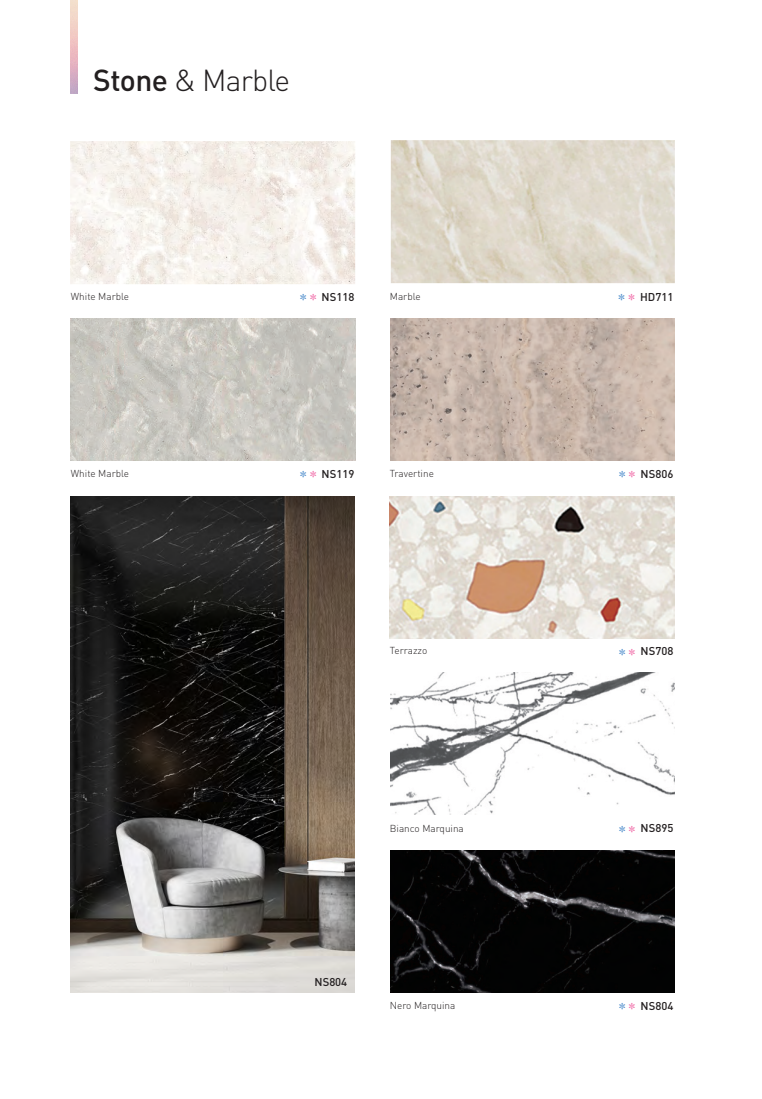
<style>
.page{position:relative;width:762px;height:1099px;background:#fff}
.page>*{position:absolute;margin:0;border:0;box-sizing:border-box;transform-origin:0 0}
.t1{font:300 30px "DIN";letter-spacing:-.03em;color:#231f20}
.t2{font:500 11.25px "DIN";color:#231f20}
.t3{font:300 10px "DIN";color:#231f20}
.s1{font-weight:500}
.s2{font-family:"YDVY Mj O11";font-weight:400;font-size:16.25px;color:#5592ce}
.s3{font-family:"YDVY Mj O11";font-weight:400;font-size:16.25px;color:#f171ab}
</style>
<div class="page">
<img style="left:71px;top:496px;width:283px;height:496px">
<img style="left:71px;top:318px;width:284px;height:143px">
<img style="left:390px;top:318px;width:284px;height:143px">
<img style="left:390px;top:672px;width:284px;height:142px">
<img style="left:391px;top:850px;width:283px;height:142px">
<img style="left:389px;top:496px;width:285px;height:142px">
<img style="left:71px;top:141px;width:284px;height:143px">
<img style="left:391px;top:140px;width:283px;height:143px">
<h1 class="t1" style="left:93px;top:62px;width:198px"><span class="s1">Stone</span> &amp; Marble</h1>
<p class="t3" style="left:71px;top:290px;width:60px">White Marble</p>
<p class="t3" style="left:71px;top:467px;width:60px">White Marble</p>
<p class="t2" style="left:299px;top:289px;width:56px"><span class="s2">*</span> <span class="s3">*</span> NS118</p>
<p class="t3" style="left:390px;top:290px;width:32px">Marble</p>
<p class="t2" style="left:618px;top:289px;width:57px"><span class="s2">*</span> <span class="s3">*</span> HD711</p>
<p class="t2" style="left:299px;top:466px;width:56px"><span class="s2">*</span> <span class="s3">*</span> NS119</p>
<p class="t3" style="left:390px;top:467px;width:46px">Travertine</p>
<p class="t2" style="left:618px;top:466px;width:56px"><span class="s2">*</span> <span class="s3">*</span> NS806</p>
<p class="t3" style="left:390px;top:644px;width:39px">Terrazzo</p>
<p class="t2" style="left:618px;top:644px;width:56px"><span class="s2">*</span> <span class="s3">*</span> NS708</p>
<p class="t3" style="left:390px;top:822px;width:76px">Bianco Marquina</p>
<p class="t2" style="left:314px;top:974px;width:34px">NS804</p>
<p class="t3" style="left:390px;top:999px;width:67px">Nero Marquina</p>
<p class="t2" style="left:618px;top:821px;width:56px"><span class="s2">*</span> <span class="s3">*</span> NS895</p>
<p class="t2" style="left:618px;top:998px;width:56px"><span class="s2">*</span> <span class="s3">*</span> NS804</p>
</div>
